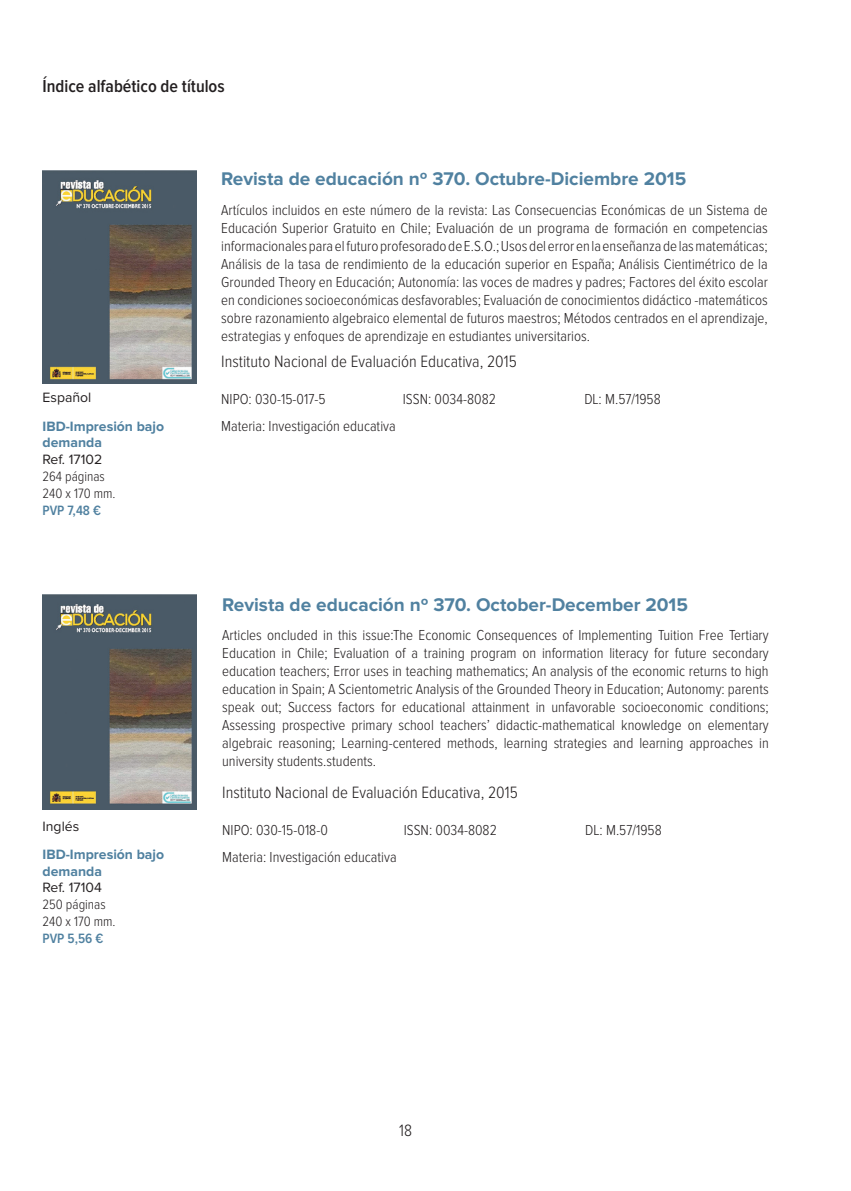
<style>
.page{position:relative;width:851px;height:1191px;background:#fff}
.page>*{position:absolute;margin:0;border:0;box-sizing:border-box;transform-origin:0 0}
._01-TÍTULO{font:700 19px "Proxima Nova";color:#5081a0}
.t1{font:600 18px "Proxima Nova Cond";color:#231f20}
._04-EDITOR{font:300 17px "Proxima Nova Cond";color:#231f20}
._03-RESUMEN{font:300 15px/18px "Proxima Nova Cond";color:#231f20;text-align:justify}
._05-NIPO{font:300 15px "Proxima Nova Cond";color:#231f20}
._05_MATERIA{font:300 15px "Proxima Nova Cond";color:#231f20}
._06_SOPORTE{font:700 14px/16.8px "Proxima Nova";color:#5081a0}
._06_OTROS{font:300 14px "Proxima Nova Cond";color:#231f20}
._06_REFERENCIA{font:14px "Proxima Nova";color:#231f20}
._03-RESUMEN-2{font:600 14px "Proxima Nova Cond";color:#5081a0}
._06_IDIOMA{font:14px "Proxima Nova";color:#231f20}
</style>
<div class="page">
<img style="left:43px;top:170px;width:154px;height:214px">
<img style="left:43px;top:594px;width:154px;height:216px">
<p class="t1" style="left:43px;top:78px;width:184px">Índice alfabético de títulos</p>
<p class="_06_IDIOMA" style="left:43px;top:391px;width:50px">Español</p>
<p class="_06_SOPORTE" style="left:43px;top:418px;width:123px">IBD-Impresión bajo demanda</p>
<p class="_06_REFERENCIA" style="left:43px;top:453px;width:61px">Ref. 17102</p>
<p class="_06_OTROS" style="left:43px;top:470px;width:64px">264 páginas</p>
<p class="_06_OTROS" style="left:43px;top:487px;width:75px">240 x 170 mm.</p>
<p class="_03-RESUMEN-2" style="left:43px;top:503px;width:60px">PVP 7,48 €</p>
<p class="_06_IDIOMA" style="left:43px;top:819px;width:38px">Inglés</p>
<p class="_06_SOPORTE" style="left:43px;top:846px;width:123px">IBD-Impresión bajo demanda</p>
<p class="_06_REFERENCIA" style="left:43px;top:881px;width:61px">Ref. 17104</p>
<p class="_06_OTROS" style="left:43px;top:898px;width:65px">250 páginas</p>
<p class="_06_OTROS" style="left:43px;top:915px;width:75px">240 x 170 mm.</p>
<p class="_03-RESUMEN-2" style="left:43px;top:931px;width:62px">PVP 5,56 €</p>
<p class="_01-TÍTULO" style="left:221px;top:170px;width:466px">Revista de educación nº 370. Octubre-Diciembre 2015</p>
<p class="_03-RESUMEN" style="left:221px;top:201px;width:548px">Artículos incluidos en este número de la revista: Las Consecuencias Económicas de un Sistema de Educación Superior Gratuito en Chile; Evaluación de un programa de formación en competencias informacionales para el futuro profesorado de E.S.O.; Usos del error en la enseñanza de las matemáticas; Análisis de la tasa de rendimiento de la educación superior en España; Análisis Cientimétrico de la Grounded Theory en Educación; Autonomía: las voces de madres y padres; Factores del éxito escolar en condiciones socioeconómicas desfavorables; Evaluación de conocimientos didáctico -matemáticos sobre razonamiento algebraico elemental de futuros maestros; Métodos centrados en el aprendizaje, estrategias y enfoques de aprendizaje en estudiantes universitarios.</p>
<p class="_04-EDITOR" style="left:221px;top:353px;width:297px">Instituto Nacional de Evaluación Educativa, 2015</p>
<p class="_05-NIPO" style="left:221px;top:392px;width:106px">NIPO: 030-15-017-5</p>
<p class="_05-NIPO" style="left:403px;top:392px;width:95px">ISSN: 0034-8082</p>
<p class="_03-RESUMEN" style="left:584px;top:390px;width:78px">DL: M.57/1958</p>
<p class="_05_MATERIA" style="left:221px;top:419px;width:176px">Materia: Investigación educativa</p>
<p class="_01-TÍTULO" style="left:222px;top:595px;width:467px">Revista de educación nº 370. October-December 2015</p>
<p class="_03-RESUMEN" style="left:222px;top:626px;width:548px">Articles oncluded in this issue:The Economic Consequences of Implementing Tuition Free Tertiary Education in Chile; Evaluation of a training program on information literacy for future secondary education teachers; Error uses in teaching mathematics; An analysis of the economic returns to high education in Spain; A Scientometric Analysis of the Grounded Theory in Education; Autonomy: parents speak out; Success factors for educational attainment in unfavorable socioeconomic conditions; Assessing prospective primary school teachers’ didactic-mathematical knowledge on elementary algebraic reasoning; Learning-centered methods, learning strategies and learning approaches in university students.students.</p>
<p class="_04-EDITOR" style="left:222px;top:784px;width:297px">Instituto Nacional de Evaluación Educativa, 2015</p>
<p class="_05-NIPO" style="left:222px;top:822px;width:107px">NIPO: 030-15-018-0</p>
<p class="_05-NIPO" style="left:403px;top:822px;width:95px">ISSN: 0034-8082</p>
<p class="_03-RESUMEN" style="left:585px;top:821px;width:78px">DL: M.57/1958</p>
<p class="_05_MATERIA" style="left:222px;top:849px;width:176px">Materia: Investigación educativa</p>
<p class="_04-EDITOR" style="left:399px;top:1122px;width:14px">18</p>
</div>
